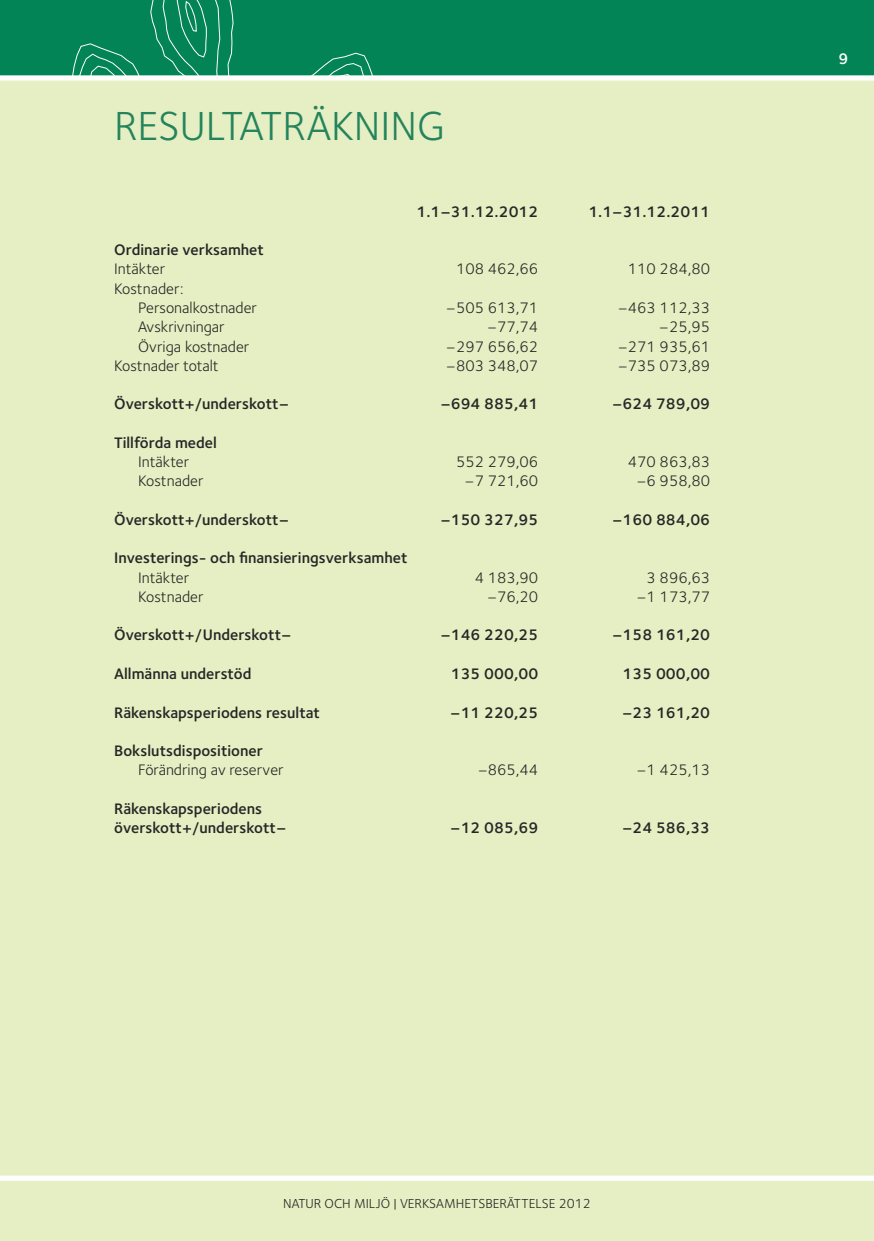
<style>
.page{position:relative;width:874px;height:1241px;background:#fff}
.page>*{position:absolute;margin:0;border:0;box-sizing:border-box;transform-origin:0 0}
.t1{font:42px "Foundry Sterling";color:#25845c}
.t2{font:600 15.75px/19.2px "Foundry Sterling";color:#272627}
.t3{font:15.75px/19.2px "Foundry Sterling";color:#272627}
.t4{font:600 15.75px "Foundry Sterling";color:#fff}
.t5{font:13.47px "Foundry Sterling";color:#272627}
</style>
<div class="page">
<div style="left:0;top:0;width:873px;height:75px;background:#028457"></div>
<div style="left:0;top:79px;width:873px;height:1161px;background:#e6efc3"></div>
<div style="left:0;top:75px;width:873px;height:6px;background:#fff"></div>
<hr style="left:0;top:328px;width:1px;height:571px;background:#fff">
<div style="left:0;top:1175px;width:873px;height:5px;background:#fff"></div>
<h1 class="t1" style="left:114px;top:112px;width:332px">RESULTATRÄKNING</h1>
<p class="t2" style="left:416px;top:203px;width:123px">1.1–31.12.2012</p>
<p class="t2" style="left:588px;top:203px;width:123px">1.1–31.12.2011</p>
<p class="t2" style="left:114px;top:241px;width:151px">Ordinarie verksamhet</p>
<p class="t3" style="left:114px;top:261px;width:52px">Intäkter</p>
<p class="t3" style="left:456px;top:261px;width:84px">108 462,66</p>
<p class="t3" style="left:627px;top:261px;width:84px">110 284,80</p>
<p class="t3" style="left:138px;top:280px;width:120px;text-indent:-24px">Kostnader:<br>Personalkostnader</p>
<p class="t3" style="left:445px;top:300px;width:94px">–505 613,71</p>
<p class="t3" style="left:617px;top:300px;width:94px">–463 112,33</p>
<p class="t3" style="left:138px;top:319px;width:88px">Avskrivningar</p>
<p class="t3" style="left:487px;top:319px;width:53px">–77,74</p>
<p class="t3" style="left:658px;top:319px;width:53px">–25,95</p>
<p class="t3" style="left:138px;top:338px;width:113px">Övriga kostnader</p>
<p class="t3" style="left:445px;top:338px;width:94px">–297 656,62</p>
<p class="t3" style="left:617px;top:338px;width:94px">–271 935,61</p>
<p class="t3" style="left:114px;top:357px;width:106px">Kostnader totalt</p>
<p class="t3" style="left:445px;top:357px;width:94px">–803 348,07</p>
<p class="t3" style="left:617px;top:357px;width:94px">–735 073,89</p>
<p class="t2" style="left:114px;top:395px;width:176px">Överskott+/underskott–</p>
<p class="t2" style="left:440px;top:395px;width:99px">–694 885,41</p>
<p class="t2" style="left:612px;top:395px;width:99px">–624 789,09</p>
<p class="t2" style="left:114px;top:434px;width:104px">Tillförda medel</p>
<p class="t3" style="left:138px;top:454px;width:52px">Intäkter</p>
<p class="t3" style="left:456px;top:454px;width:84px">552 279,06</p>
<p class="t3" style="left:627px;top:454px;width:84px">470 863,83</p>
<p class="t3" style="left:138px;top:473px;width:67px">Kostnader</p>
<p class="t3" style="left:464px;top:473px;width:75px">–7 721,60</p>
<p class="t3" style="left:636px;top:473px;width:75px">–6 958,80</p>
<p class="t2" style="left:114px;top:511px;width:176px">Överskott+/underskott–</p>
<p class="t2" style="left:440px;top:511px;width:99px">–150 327,95</p>
<p class="t2" style="left:612px;top:511px;width:99px">–160 884,06</p>
<p class="t2" style="left:114px;top:549px;width:295px">Investerings- och finansieringsverksamhet</p>
<p class="t3" style="left:138px;top:569px;width:52px">Intäkter</p>
<p class="t3" style="left:474px;top:569px;width:65px">4 183,90</p>
<p class="t3" style="left:646px;top:569px;width:65px">3 896,63</p>
<p class="t3" style="left:138px;top:588px;width:67px">Kostnader</p>
<p class="t3" style="left:487px;top:588px;width:53px">–76,20</p>
<p class="t3" style="left:636px;top:588px;width:75px">–1 173,77</p>
<p class="t2" style="left:114px;top:626px;width:179px">Överskott+/Underskott–</p>
<p class="t2" style="left:440px;top:626px;width:99px">–146 220,25</p>
<p class="t2" style="left:612px;top:626px;width:99px">–158 161,20</p>
<p class="t2" style="left:114px;top:665px;width:139px">Allmänna understöd</p>
<p class="t2" style="left:450px;top:665px;width:89px">135 000,00</p>
<p class="t2" style="left:622px;top:665px;width:89px">135 000,00</p>
<p class="t2" style="left:114px;top:703px;width:207px">Räkenskapsperiodens resultat</p>
<p class="t2" style="left:450px;top:703px;width:89px">–11 220,25</p>
<p class="t2" style="left:621px;top:703px;width:89px">–23 161,20</p>
<p class="t2" style="left:114px;top:742px;width:150px">Bokslutsdispositioner</p>
<p class="t3" style="left:138px;top:762px;width:147px">Förändring av reserver</p>
<p class="t3" style="left:477px;top:762px;width:62px">–865,44</p>
<p class="t3" style="left:636px;top:762px;width:75px">–1 425,13</p>
<p class="t2" style="left:114px;top:800px;width:174px">Räkenskapsperiodens överskott+/underskott–</p>
<p class="t2" style="left:450px;top:819px;width:89px">–12 085,69</p>
<p class="t2" style="left:621px;top:819px;width:89px">–24 586,33</p>
<p class="t4" style="left:837px;top:53px;width:11px">9</p>
<p class="t5" style="left:283px;top:1198px;width:309px">NATUR OCH MILJÖ | VERKSAMHETSBERÄTTELSE 2012</p>
</div>
